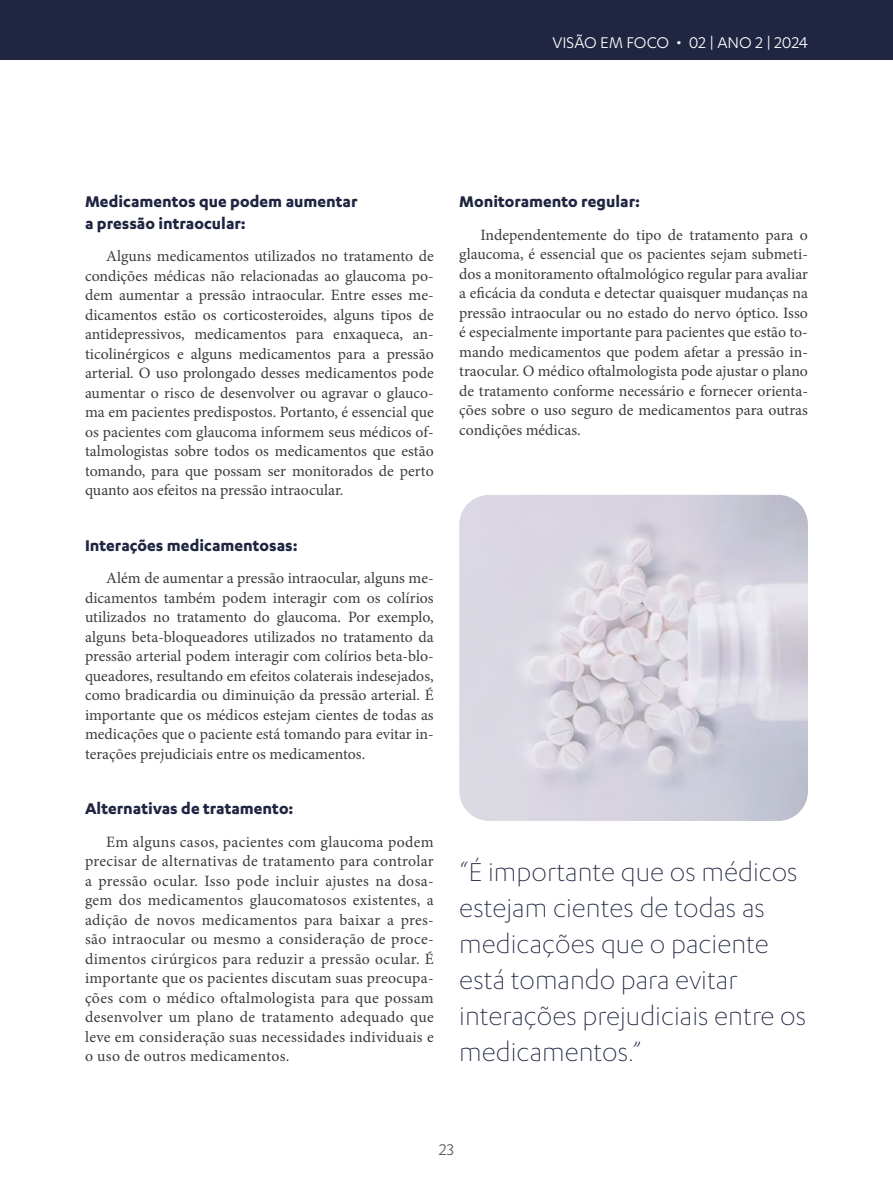
<style>
.page{position:relative;width:893px;height:1191px;background:#fff}
.page>*{position:absolute;margin:0;border:0;box-sizing:border-box;transform-origin:0 0}
.t1{font:300 30px/36px "Karbon";color:#202642}
.t2{font:700 18px/21.6px "Karbon";color:#202642}
.t3{font:18px "Karbon";color:#fff}
.t4{font:18px "Karbon";color:#575756}
.t5{font:15.75px/19.5px "Minion Pro";color:#3c3c3b;text-align:justify}
</style>
<div class="page">
<div style="left:0;top:0;width:893px;height:60px;background:#202642"></div>
<img style="left:459px;top:495px;width:349px;height:326px">
<p class="t3" style="left:552px;top:33px;width:257px">VISÃO EM FOCO • 02 | ANO 2 | 2024</p>
<p class="t2" style="left:85px;top:190px;width:274px">Medicamentos que podem aumentar a pressão intraocular:</p>
<p class="t5" style="left:85px;top:246px;width:350px;text-indent:21px">Alguns medicamentos utilizados no tratamento de condições médicas não relacionadas ao glaucoma po&shy;dem aumentar a pressão intraocular. Entre esses me&shy;dicamentos estão os corticosteroides, alguns tipos de antidepressivos, medicamentos para enxaqueca, an&shy;ticolinérgicos e alguns medicamentos para a pressão arterial. O uso prolongado desses medicamentos pode aumentar o risco de desenvolver ou agravar o glauco&shy;ma em pacientes predispostos. Portanto, é essencial que os pacientes com glaucoma informem seus médicos of&shy;talmologistas sobre todos os medicamentos que estão tomando, para que possam ser monitorados de perto quanto aos efeitos na pressão intraocular.</p>
<p class="t2" style="left:85px;top:534px;width:214px">Interações medicamentosas:</p>
<p class="t5" style="left:85px;top:568px;width:350px;text-indent:21px">Além de aumentar a pressão intraocular, alguns me&shy;dicamentos também podem interagir com os colírios utilizados no tratamento do glaucoma. Por exemplo, alguns beta-bloqueadores utilizados no tratamento da pressão arterial podem interagir com colírios beta-blo&shy;queadores, resultando em efeitos colaterais indesejados, como bradicardia ou diminuição da pressão arterial. É importante que os médicos estejam cientes de todas as medicações que o paciente está tomando para evitar in&shy;terações prejudiciais entre os medicamentos.</p>
<p class="t2" style="left:85px;top:797px;width:210px">Alternativas de tratamento:</p>
<p class="t5" style="left:85px;top:832px;width:350px;text-indent:21px">Em alguns casos, pacientes com glaucoma podem precisar de alternativas de tratamento para controlar a pressão ocular. Isso pode incluir ajustes na dosa&shy;gem dos medicamentos glaucomatosos existentes, a adição de novos medicamentos para baixar a pres&shy;são intraocular ou mesmo a consideração de proce&shy;dimentos cirúrgicos para reduzir a pressão ocular. É importante que os pacientes discutam suas preocupa&shy;ções com o médico oftalmologista para que possam desenvolver um plano de tratamento adequado que leve em consideração suas necessidades individuais e o uso de outros medicamentos.</p>
<p class="t2" style="left:459px;top:190px;width:182px">Monitoramento regular:</p>
<p class="t5" style="left:459px;top:225px;width:350px;text-indent:21px">Independentemente do tipo de tratamento para o glaucoma, é essencial que os pacientes sejam submeti&shy;dos a monitoramento oftalmológico regular para avaliar a eficácia da conduta e detectar quaisquer mudanças na pressão intraocular ou no estado do nervo óptico. Isso é especialmente importante para pacientes que estão to&shy;mando medicamentos que podem afetar a pressão in&shy;traocular. O médico oftalmologista pode ajustar o plano de tratamento conforme necessário e fornecer orienta&shy;ções sobre o uso seguro de medicamentos para outras condições médicas.</p>
<h1 class="t1" style="left:459px;top:853px;width:348px">“É importante que os médicos estejam cientes de todas as medicações que o paciente está tomando para evitar interações prejudiciais entre os medicamentos.”</h1>
<p class="t4" style="left:439px;top:1139px;width:16px">23</p>
</div>
